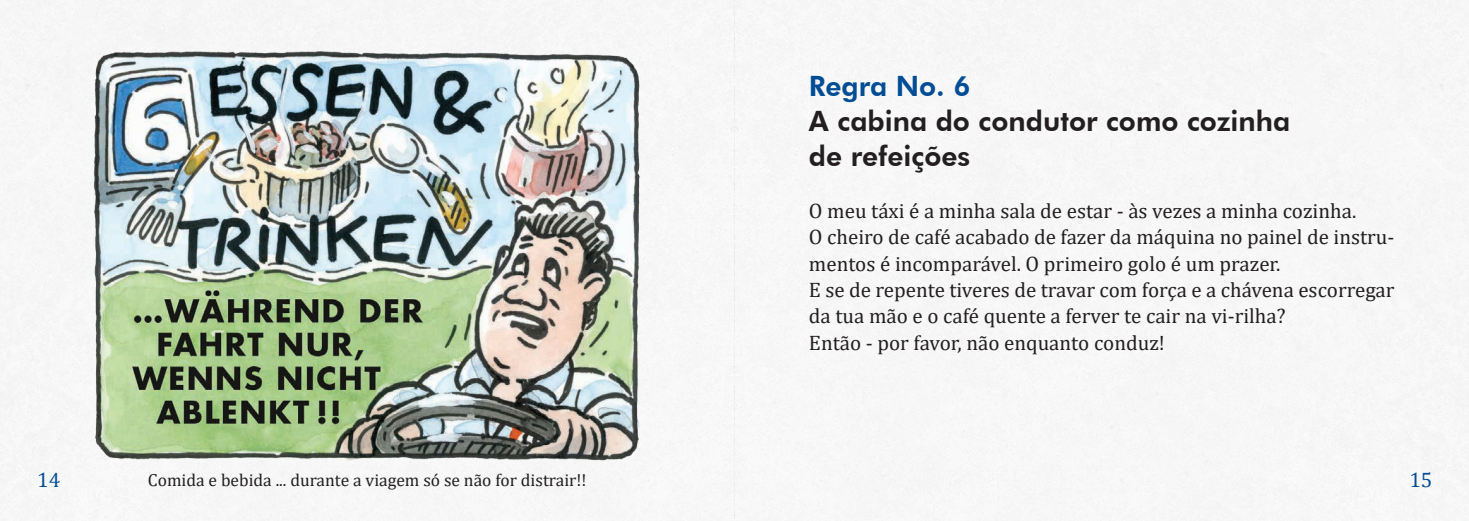
<style>
.page{position:relative;width:1469px;height:521px;background:#fff}
.page>*{position:absolute;margin:0;border:0;box-sizing:border-box;transform-origin:0 0}
.t1{font:800 28px/35px "Futura BT";color:#231f20}
.t2{font:800 28px "Futura BT";color:#014d95}
.t3{font:21px/26.2px "Cambria";color:#231f20}
.t4{font:21px "Cambria";color:#014d95}
.t5{font:17.5px "Cambria";color:#231f20}
</style>
<div class="page">
<img style="left:84px;top:45px;width:566px;height:421px">
<h1 class="t2" style="left:809px;top:69px;width:163px">Regra No. 6</h1>
<h1 class="t1" style="left:809px;top:103px;width:483px">A cabina do condutor como cozinha de refeições</h1>
<p class="t3" style="left:809px;top:198px;width:587px">O meu táxi é a minha sala de estar - às vezes a minha cozinha.<br>O cheiro de café acabado de fazer da máquina no painel de instru&shy;mentos é incomparável. O primeiro golo é um prazer.<br>E se de repente tiveres de travar com força e a chávena escorregar da tua mão e o café quente a ferver te cair na vi-rilha?<br>Então - por favor, não enquanto conduz!</p>
<p class="t4" style="left:37px;top:467px;width:25px">14</p>
<p class="t4" style="left:1409px;top:467px;width:25px">15</p>
<p class="t5" style="left:148px;top:470px;width:440px">Comida e bebida ... durante a viagem só se não for distrair!!</p>
</div>
